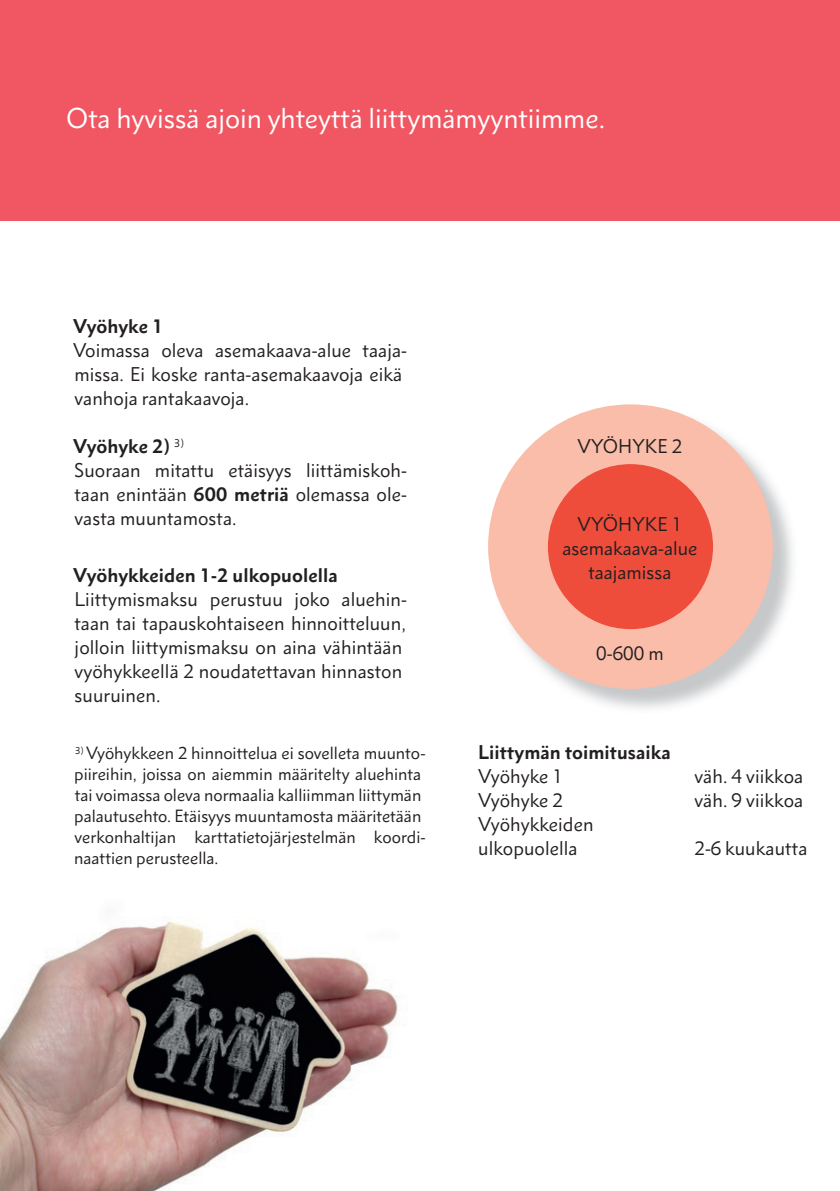
<style>
.page{position:relative;width:840px;height:1191px;background:#fff}
.page>*{position:absolute;margin:0;border:0;box-sizing:border-box;transform-origin:0 0}
.t1{font:26px "Metro Nova Pro";color:#fff}
.t2{font:18px/24px "Metro Nova Pro";letter-spacing:.005em;color:#231f20}
.t3{font:700 18px "Metro Nova Pro";letter-spacing:.005em;color:#231f20}
.t4{font:16px/21px "Metro Nova Pro";color:#231f20}
.s1{font-weight:700}
</style>
<div class="page">
<img style="left:490px;top:407px;width:303px;height:302px">
<div style="left:488px;top:404px;width:284px;height:285px;background:#fabda9;border-radius:50%"></div>
<div style="left:547px;top:464px;width:165px;height:165px;background:#ef4d3c;border-radius:50%"></div>
<div style="left:0;top:0;width:839px;height:220px;background:#f05762"></div>
<img style="left:0;top:921px;width:404px;height:270px">
<h1 class="t1" style="left:66px;top:102px;width:540px">Ota hyvissä ajoin yhteyttä liittymämyyntiimme.</h1>
<p class="t3" style="left:73px;top:314px;width:92px">Vyöhyke 1</p>
<p class="t2" style="left:73px;top:338px;width:335px">Voimassa oleva asemakaava-alue taaja&shy;missa. Ei koske ranta-asemakaavoja eikä vanhoja rantakaavoja.</p>
<p class="t2" style="left:73px;top:434px;width:335px"><span class="s1">Vyöhyke 2)</span> <sup>3)<br></sup>Suoraan mitattu etäisyys liittämiskoh&shy;taan enintään <span class="s1">600 metriä</span> olemassa ole&shy;vasta muuntamosta.</p>
<p class="t3" style="left:73px;top:563px;width:266px">Vyöhykkeiden 1-2 ulkopuolella</p>
<p class="t2" style="left:74px;top:587px;width:334px">Liittymismaksu perustuu joko aluehin&shy;taan tai tapauskohtaiseen hinnoitteluun, jolloin liittymismaksu on aina vähintään vyöhykkeellä 2 noudatettavan hinnaston suuruinen.</p>
<p class="t4" style="left:74px;top:742px;width:353px"><sup>3)</sup> Vyöhykkeen 2 hinnoittelua ei sovelleta muunto&shy;piireihin, joissa on aiemmin määritelty aluehinta tai voimassa oleva normaalia kalliimman liittymän palautusehto. Etäisyys muuntamosta määritetään verkonhaltijan karttatietojärjestelmän koordi&shy;naattien perusteella.</p>
<p class="t2" style="left:577px;top:434px;width:106px">VYÖHYKE 2</p>
<p class="t2" style="left:562px;top:512px;width:136px;text-align:center">VYÖHYKE 1 asemakaava-alue taajamissa</p>
<p class="t2" style="left:596px;top:641px;width:69px">0-600 m</p>
<p class="t3" style="left:478px;top:740px;width:194px">Liittymän toimitusaika</p>
<p class="t2" style="left:478px;top:764px;width:86px">Vyöhyke 1</p>
<p class="t2" style="left:694px;top:764px;width:110px">väh. 4 viikkoa</p>
<p class="t2" style="left:478px;top:788px;width:86px">Vyöhyke 2</p>
<p class="t2" style="left:694px;top:788px;width:110px">väh. 9 viikkoa</p>
<p class="t2" style="left:478px;top:812px;width:117px">Vyöhykkeiden ulkopuolella</p>
<p class="t2" style="left:694px;top:836px;width:114px">2-6 kuukautta</p>
</div>
